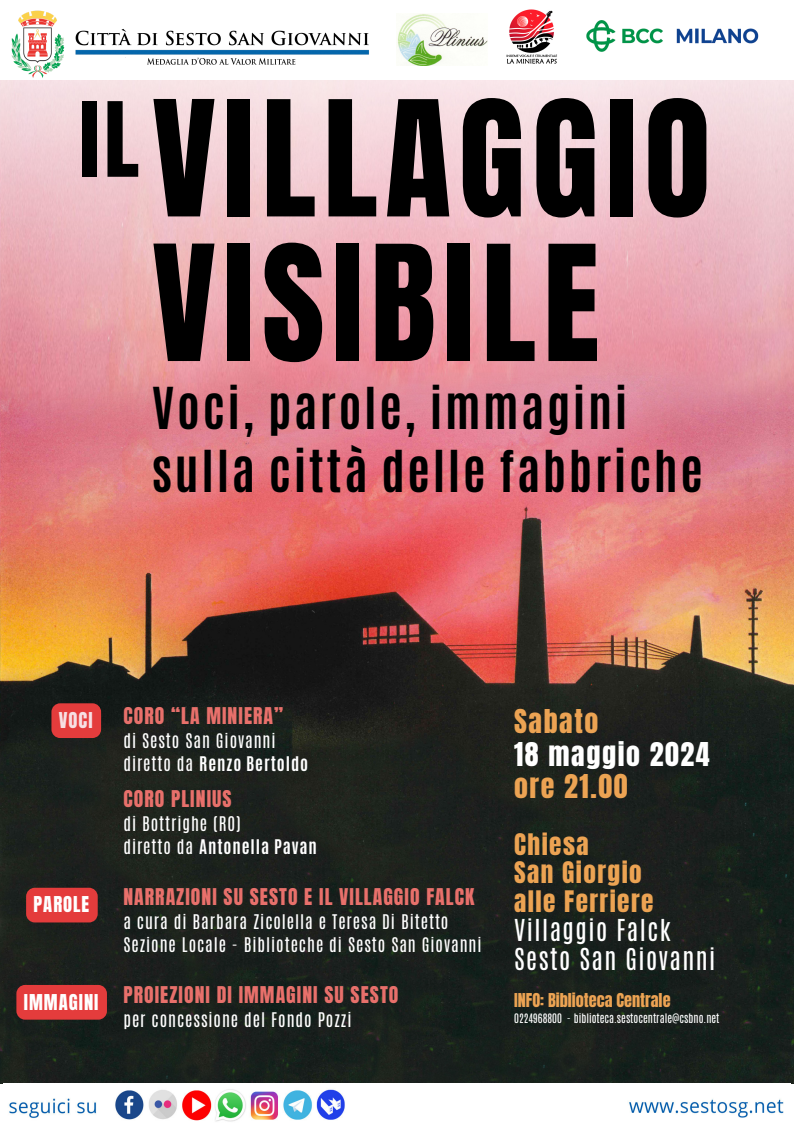
<style>
.page{position:relative;width:794px;height:1134px;background:#fff}
.page>*{position:absolute;margin:0;border:0;box-sizing:border-box;transform-origin:0 0}
.t1{font:136.56px/144.6px "Anton";letter-spacing:.055em;color:#000}
.t2{font:88.08px "Anton";color:#000}
.t3{font:700 48.24px "Antonio";letter-spacing:.055em;color:#000}
.t4{font:27.92px/32.7px "Anton";letter-spacing:.055em;color:#eca353}
.t5{font:25.24px/28.8px "Anton";letter-spacing:.055em;color:#eca353}
.t6{font:25.24px "Antonio";letter-spacing:.06em;color:#fff}
.t7{font:19.64px "Anton";letter-spacing:.055em;color:#e8706b}
.t8{font:18.56px "Anton";letter-spacing:.055em;color:#fff}
.t9{font:18.56px "Anton";color:#f7dfe3}
.t10{font:16.84px/22.6px "Antonio";letter-spacing:.055em;color:#fff}
.t11{font:16.24px "Anton";color:#eca353}
.t12{font:10.88px "Antonio";color:#fff}
.s1{font-weight:700}
.s2{color:#fff}
.s3{font-family:"Antonio";color:#fff}
</style>
<div class="page">
<img style="left:0;top:80px;width:794px;height:1004px">
<img style="left:6px;top:10px;width:369px;height:71px">
<img style="left:9px;top:1089px;width:775px;height:33px">
<svg style="left:51px;top:703px;width:50px;height:35px;background:#d83a3a"></svg>
<div style="left:26px;top:888px;width:72px;height:34px;background:#e43c3c"></div>
<div style="left:16px;top:985px;width:91px;height:35px;background:#e43c3c;border-radius:9px"></div>
<img style="left:397px;top:13px;width:90px;height:53px">
<img style="left:506px;top:9px;width:51px;height:55px">
<img style="left:586px;top:20px;width:173px;height:32px">
<h2 class="t2" style="left:79px;top:77px;width:61px">IL</h2>
<p class="t1" style="left:152px;top:89px;width:560px">VILLAGGIO<br>VISIBILE</p>
<p class="t3" style="left:152px;top:374px;width:477px">Voci, parole, immagini</p>
<p class="t3" style="left:152px;top:437px;width:552px">sulla città delle fabbriche</p>
<p class="t9" style="left:59px;top:707px;width:35px">VOCI</p>
<p class="t8" style="left:34px;top:891px;width:57px">PAROLE</p>
<p class="t8" style="left:24px;top:988px;width:76px">IMMAGINI</p>
<p class="t7" style="left:123px;top:702px;width:161px">CORO “LA MINIERA”</p>
<p class="t10" style="left:123px;top:730px;width:186px">di Sesto San Giovanni diretto da <span class="s1">Renzo Bertoldo</span></p>
<p class="t7" style="left:123px;top:785px;width:110px">CORO PLINIUS</p>
<p class="t10" style="left:123px;top:813px;width:195px">di Bottrighe (RO)<br>diretto da <span class="s1">Antonella Pavan</span></p>
<p class="t7" style="left:123px;top:883px;width:352px">NARRAZIONI SU SESTO E IL VILLAGGIO FALCK</p>
<p class="t10" style="left:123px;top:911px;width:360px">a cura di Barbara Zicolella e Teresa Di Bitetto<br>Sezione Locale - Biblioteche di Sesto San Giovanni</p>
<p class="t7" style="left:123px;top:981px;width:277px">PROIEZIONI DI IMMAGINI SU SESTO</p>
<p class="t10" style="left:123px;top:1009px;width:230px">per concessione del Fondo Pozzi</p>
<p class="t4" style="left:514px;top:705px;width:197px">Sabato<br><span class="s2">18 maggio 2024 </span>ore 21.00</p>
<p class="t5" style="left:514px;top:830px;width:158px">Chiesa<br>San Giorgio alle Ferriere<br><span class="s3">Villaggio Falck</span></p>
<h3 class="t6" style="left:514px;top:941px;width:203px">Sesto San Giovanni</h3>
<h3 class="t11" style="left:514px;top:989px;width:158px">INFO: Biblioteca Centrale</h3>
<p class="t12" style="left:514px;top:1010px;width:207px">0224968800 - biblioteca.sestocentrale@csbno.net</p>
</div>
